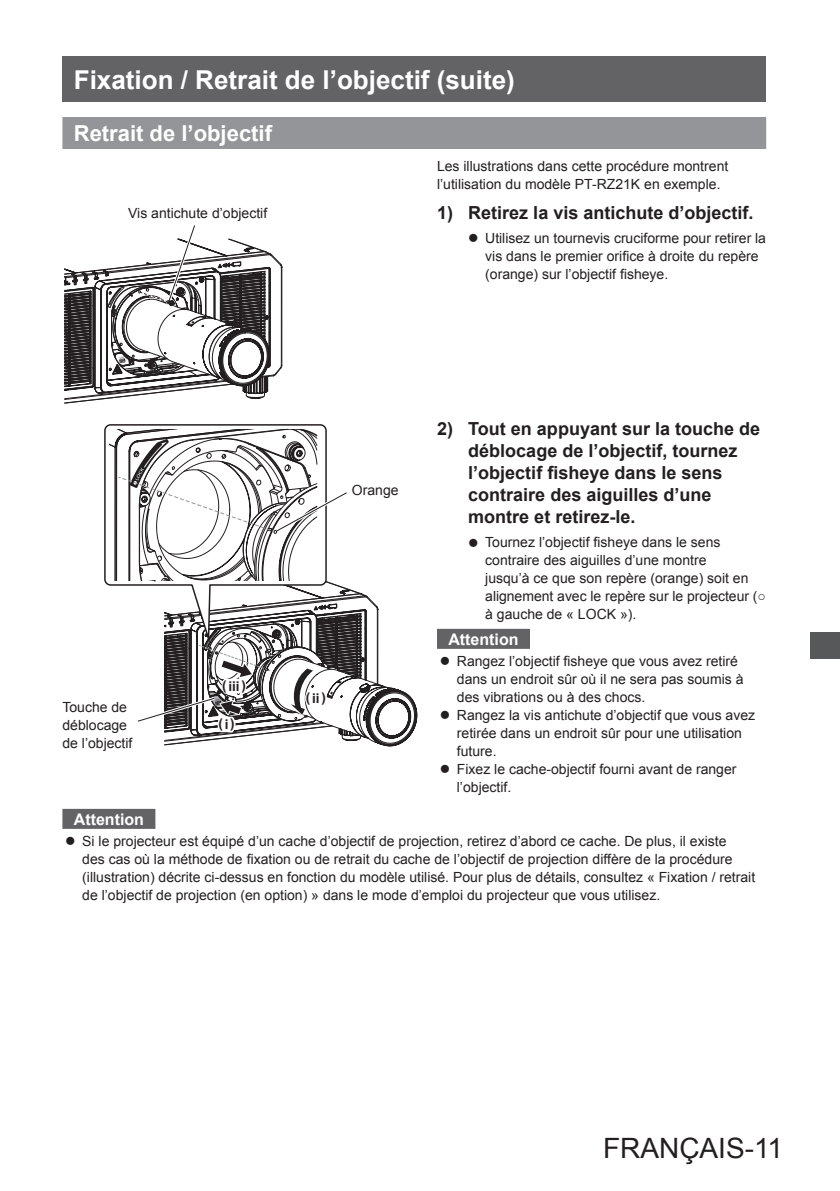
<style>
.page{position:relative;width:840px;height:1191px;background:#fff}
.page>*{position:absolute;margin:0;border:0;box-sizing:border-box;transform-origin:0 0}
.t1{font:28px "Arial";color:#231f20}
.t2{font:700 26px "Arial";color:#fff}
.t3{font:700 22px "Arial";color:#fff}
.t4{font:700 18px/22px "Arial";color:#231f20}
.t5{font:700 16px "Arial";color:#fff}
.t6{font:14px/18px "Arial";color:#231f20}
.t7{font:700 13.4px "Arial";color:#231f20}
</style>
<div class="page">
<div style="left:810px;top:632px;width:29px;height:27px;background:#57585a"></div>
<div style="left:62px;top:117px;width:703px;height:32px;background:#939598"></div>
<div style="left:437px;top:629px;width:92px;height:20px;background:#636366"></div>
<svg style="left:64px;top:225px;width:218px;height:178px"></svg>
<svg style="left:104px;top:424px;width:223px;height:162px"></svg>
<svg style="left:109px;top:429px;width:308px;height:317px"></svg>
<div style="left:62px;top:809px;width:93px;height:20px;background:#636366"></div>
<div style="left:62px;top:57px;width:703px;height:45px;background:#636366"></div>
<h2 class="t2" style="left:74px;top:62px;width:442px">Fixation / Retrait de l’objectif (suite)</h2>
<h3 class="t3" style="left:74px;top:118px;width:200px">Retrait de l’objectif</h3>
<p class="t6" style="left:128px;top:204px;width:141px">Vis antichute d’objectif</p>
<p class="t6" style="left:437px;top:157px;width:293px">Les illustrations dans cette procédure montrent l’utilisation du modèle PT-RZ21K en exemple.</p>
<p class="t4" style="left:437px;top:202px;width:318px">1) Retirez la vis antichute d’objectif.</p>
<p class="t6" style="left:485px;top:229px;width:282px">Utilisez un tournevis cruciforme pour retirer la vis dans le premier orifice à droite du repère (orange) sur l’objectif fisheye.</p>
<p class="t6" style="left:62px;top:698px;width:72px">Touche de déblocage de l’objectif</p>
<p class="t7" style="left:222px;top:677px;width:25px">(iii)</p>
<p class="t7" style="left:218px;top:714px;width:18px">(i)</p>
<p class="t6" style="left:351px;top:481px;width:48px">Orange</p>
<p class="t7" style="left:306px;top:689px;width:22px">(ii)</p>
<p class="t4" style="left:468px;top:418px;width:293px;text-indent:-31px">2) Tout en appuyant sur la touche de déblocage de l’objectif, tournez l’objectif fisheye dans le sens contraire des aiguilles d’une montre et retirez-le.</p>
<p class="t6" style="left:485px;top:533px;width:282px">Tournez l’objectif fisheye dans le sens contraire des aiguilles d’une montre<br>jusqu’à ce que son repère (orange) soit en alignement avec le repère sur le projecteur (○ à gauche de « LOCK »).</p>
<p class="t5" style="left:448px;top:628px;width:72px">Attention</p>
<p class="t6" style="left:456px;top:652px;width:300px">Rangez l’objectif fisheye que vous avez retiré dans un endroit sûr où il ne sera pas soumis à des vibrations ou à des chocs.<br>Rangez la vis antichute d’objectif que vous avez retirée dans un endroit sûr pour une utilisation future.<br>Fixez le cache-objectif fourni avant de ranger l’objectif.</p>
<p class="t5" style="left:74px;top:808px;width:72px">Attention</p>
<p class="t6" style="left:82px;top:832px;width:674px">Si le projecteur est équipé d’un cache d’objectif de projection, retirez d’abord ce cache. De plus, il existe<br>des cas où la méthode de fixation ou de retrait du cache de l’objectif de projection diffère de la procédure (illustration) décrite ci-dessus en fonction du modèle utilisé. Pour plus de détails, consultez « Fixation / retrait de l’objectif de projection (en option) » dans le mode d’emploi du projecteur que vous utilisez.</p>
<h1 class="t1" style="left:602px;top:1129px;width:181px">FRANÇAIS-11</h1>
</div>
